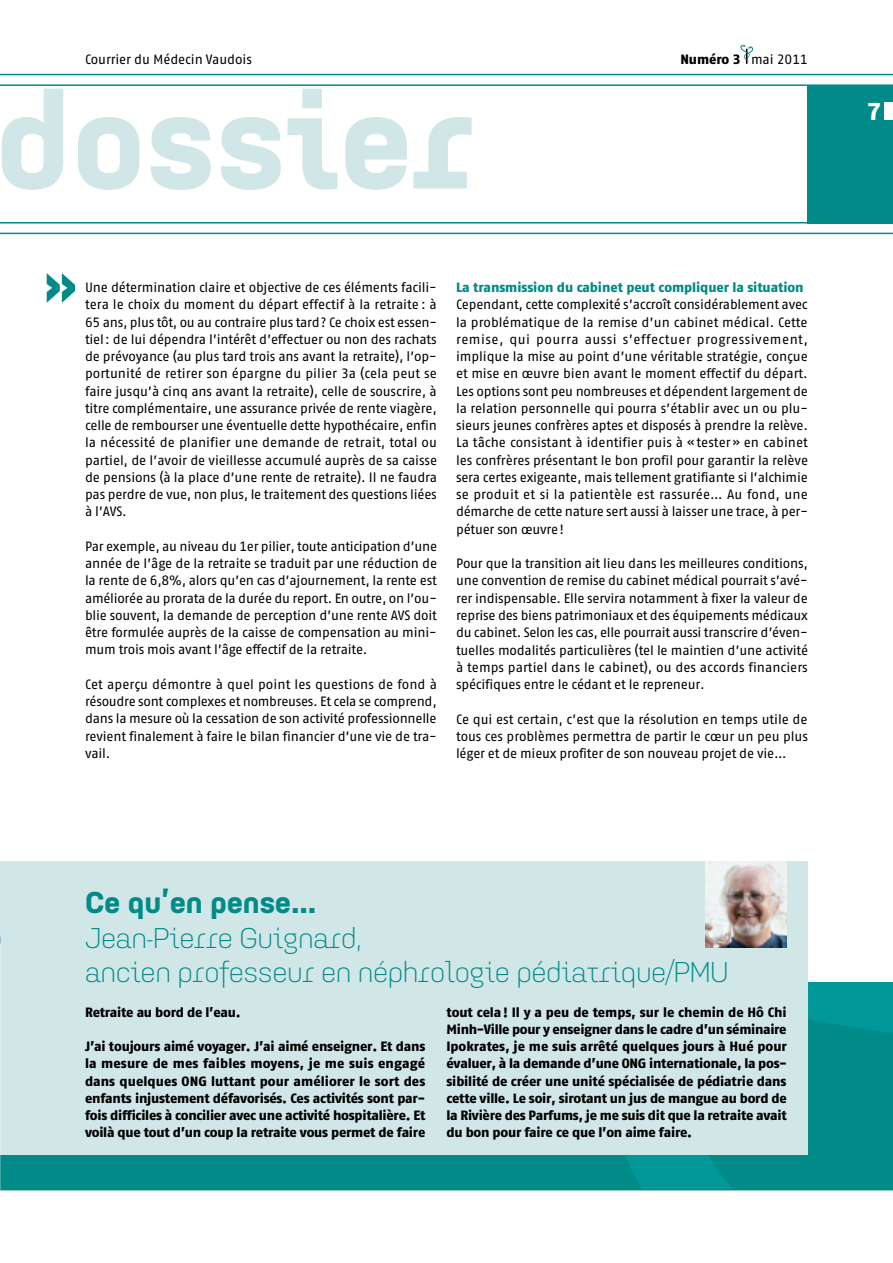
<style>
.page{position:relative;width:893px;height:1263px;background:#fff}
.page>*{position:absolute;margin:0;border:0;box-sizing:border-box;transform-origin:0 0}
.t1{font:700 135px "Idealista";letter-spacing:.005em;color:#d1e7e7}
.t2{font:52.5px "Fago No Exb Tf";color:#008a88}
.t3{font:700 30px "Idealista";letter-spacing:-.005em;color:#008a88}
.t4{font:300 28.5px/34.5px "Idealista";letter-spacing:-.015em;color:#008a88}
.t5{font:24.3px "Fago No Exb Tf";color:#fff}
.t6{font:13.5px/17.2px "Fago No Regular Tf";letter-spacing:-.015em;color:#000;text-align:justify}
.t7{font:13.5px/17.2px "Fago No Exb Tf";letter-spacing:-.02em;color:#000;text-align:justify}
.t8{font:13.5px "Fago No Exb Tf";letter-spacing:-.005em;color:#008a88}
.s1{font-family:"Fago No Regular Tf"}
</style>
<div class="page">
<div style="left:0;top:983px;width:893px;height:206px;background:#008a88"></div>
<svg style="left:625px;top:983px;width:268px;height:206px"></svg>
<div style="left:0;top:861px;width:808px;height:294px;background:#d1e7e7"></div>
<img style="left:706px;top:861px;width:81px;height:86px">
<div style="left:808px;top:85px;width:85px;height:138px;background:#008a88"></div>
<hr style="left:0;top:222px;width:893px;height:1px;background:#008a88">
<hr style="left:0;top:233px;width:893px;height:1px;background:#008a88">
<div style="left:884px;top:103px;width:9px;height:17px;background:#fff"></div>
<hr style="left:0;top:84px;width:893px;height:2px;background:#008a88">
<hr style="left:0;top:74px;width:893px;height:1px;background:#008a88">
<hr style="left:0;top:1189px;width:893px;height:1px;background:#008a88">
<svg style="left:740px;top:45px;width:13px;height:19px"></svg>
<img style="left:0;top:73px;width:1px;height:1118px">
<svg style="left:0;top:384px;width:1px;height:206px"></svg>
<p class="t6" style="left:85px;top:50px;width:168px">Courrier du Médecin Vaudois</p>
<p class="t7" style="left:680px;top:50px;width:129px">Numéro 3 <span class="s1">mai 2011</span></p>
<h1 class="t1" style="left:-4px;top:41px;width:480px">dossier</h1>
<h2 class="t2" style="left:44px;top:256px;width:34px">»</h2>
<p class="t6" style="left:85px;top:279px;width:354px">Une détermination claire et objective de ces éléments facili&shy;tera le choix du moment du départ effectif à la retraite : à 65 ans, plus tôt, ou au contraire plus tard? Ce choix est essen&shy;tiel: de lui dépendra l’intérêt d’effectuer ou non des rachats de prévoyance (au plus tard trois ans avant la retraite), l’op&shy;portunité de retirer son épargne du pilier 3a (cela peut se faire jusqu’à cinq ans avant la retraite), celle de souscrire, à titre complémentaire, une assurance privée de rente viagère, celle de rembourser une éventuelle dette hypothécaire, enfin la nécessité de planifier une demande de retrait, total ou partiel, de l’avoir de vieillesse accumulé auprès de sa caisse de pensions (à la place d’une rente de retraite). Il ne faudra pas perdre de vue, non plus, le traitement des questions liées à l’AVS.</p>
<p class="t6" style="left:85px;top:537px;width:354px">Par exemple, au niveau du 1er pilier, toute anticipation d’une année de l’âge de la retraite se traduit par une réduction de la rente de 6,8%, alors qu’en cas d’ajournement, la rente est améliorée au prorata de la durée du report. En outre, on l’ou&shy;blie souvent, la demande de perception d’une rente AVS doit être formulée auprès de la caisse de compensation au mini&shy;mum trois mois avant l’âge effectif de la retraite.</p>
<p class="t6" style="left:85px;top:675px;width:353px">Cet aperçu démontre à quel point les questions de fond à résoudre sont complexes et nombreuses. Et cela se comprend, dans la mesure où la cessation de son activité professionnelle revient finalement à faire le bilan financier d’une vie de tra&shy;vail.</p>
<p class="t8" style="left:456px;top:279px;width:349px">La transmission du cabinet peut compliquer la situation</p>
<p class="t6" style="left:456px;top:296px;width:354px">Cependant, cette complexité s’accroît considérablement avec la problématique de la remise d’un cabinet médical. Cette remise, qui pourra aussi s’effectuer progressivement, implique la mise au point d’une véritable stratégie, conçue et mise en œuvre bien avant le moment effectif du départ.<br>Les options sont peu nombreuses et dépendent largement de la relation personnelle qui pourra s’établir avec un ou plu&shy;sieurs jeunes confrères aptes et disposés à prendre la relève.<br>La tâche consistant à identifier puis à «tester» en cabinet les confrères présentant le bon profil pour garantir la relève sera certes exigeante, mais tellement gratifiante si l’alchimie se produit et si la patientèle est rassurée… Au fond, une démarche de cette nature sert aussi à laisser une trace, à per&shy;pétuer son œuvre!</p>
<p class="t6" style="left:456px;top:555px;width:354px">Pour que la transition ait lieu dans les meilleures conditions, une convention de remise du cabinet médical pourrait s’avé&shy;rer indispensable. Elle servira notamment à fixer la valeur de reprise des biens patrimoniaux et des équipements médicaux du cabinet. Selon les cas, elle pourrait aussi transcrire d’éven&shy;tuelles modalités particulières (tel le maintien d’une activité à temps partiel dans le cabinet), ou des accords financiers spécifiques entre le cédant et le repreneur.</p>
<p class="t6" style="left:456px;top:710px;width:353px">Ce qui est certain, c’est que la résolution en temps utile de tous ces problèmes permettra de partir le cœur un peu plus léger et de mieux profiter de son nouveau projet de vie…</p>
<h3 class="t3" style="left:85px;top:880px;width:233px">Ce qu’en pense...</h3>
<h3 class="t4" style="left:85px;top:918px;width:645px">Jean-Pierre Guignard,<br>ancien professeur en néphrologie pédiatrique/PMU</h3>
<p class="t7" style="left:85px;top:1003px;width:157px">Retraite au bord de l’eau.</p>
<p class="t7" style="left:85px;top:1037px;width:342px">J’ai toujours aimé voyager. J’ai aimé enseigner. Et dans la mesure de mes faibles moyens, je me suis engagé dans quelques ONG luttant pour améliorer le sort des enfants injustement défavorisés. Ces activités sont par&shy;fois difficiles à concilier avec une activité hospitalière. Et voilà que tout d’un coup la retraite vous permet de faire</p>
<p class="t7" style="left:446px;top:1003px;width:342px">tout cela! Il y a peu de temps, sur le chemin de Hô Chi Minh-Ville pour y enseigner dans le cadre d’un séminaire Ipokrates, je me suis arrêté quelques jours à Hué pour évaluer, à la demande d’une ONG internationale, la pos&shy;sibilité de créer une unité spécialisée de pédiatrie dans cette ville. Le soir, sirotant un jus de mangue au bord de la Rivière des Parfums, je me suis dit que la retraite avait du bon pour faire ce que l’on aime faire.</p>
<h3 class="t5" style="left:867px;top:97px;width:16px">7</h3>
</div>
